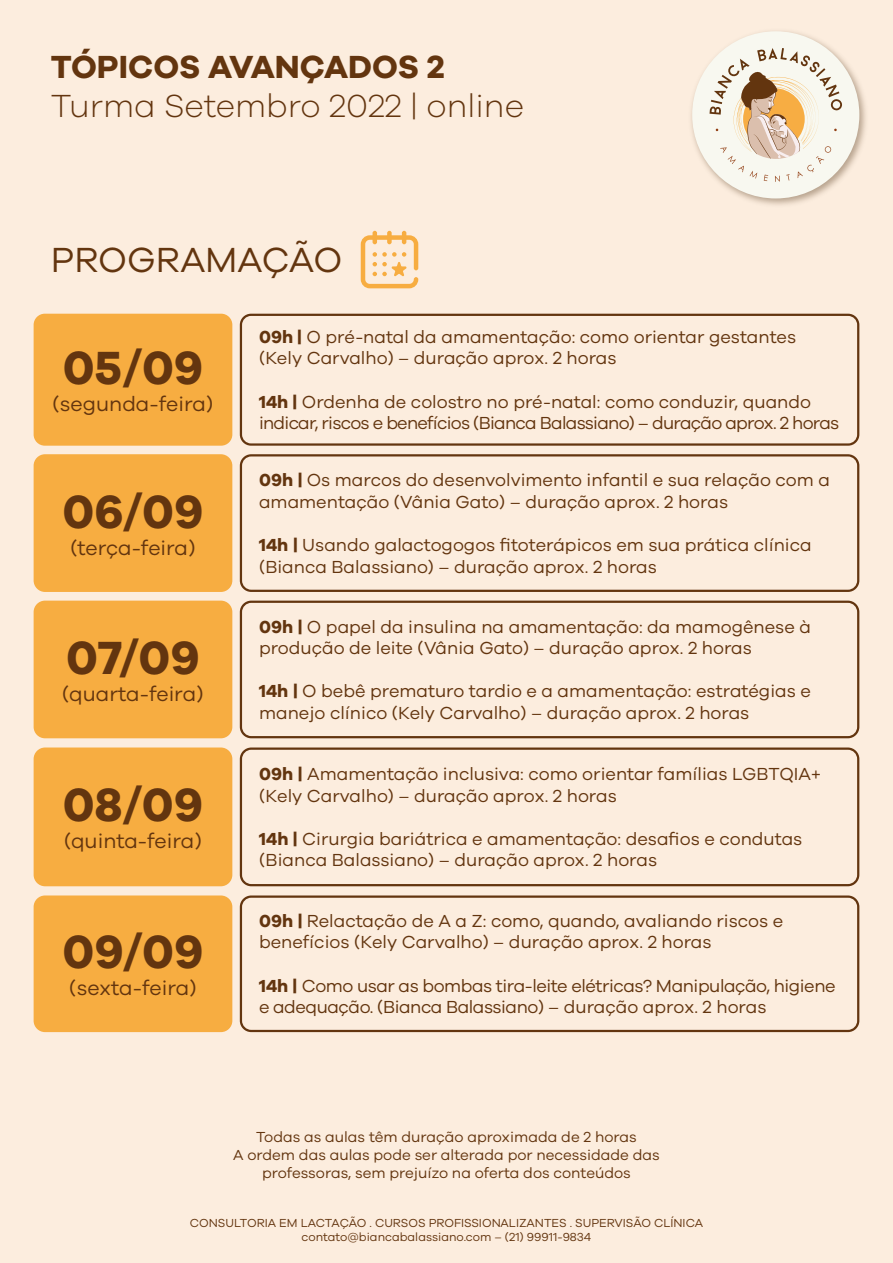
<style>
.page{position:relative;width:893px;height:1263px;background:#fcedde}
.page>*{position:absolute;margin:0;border:0;box-sizing:border-box;transform-origin:0 0}
.t1{font:700 48px "Galano Grotesque";color:#63350f}
.t2{font:36px "Galano Grotesque";color:#63350f}
.t3{font:300 33px "Galano Grotesque";color:#63350f}
.t4{font:700 33px "Galano Grotesque";color:#63350f}
.t5{font:21px "Galano Grotesque";color:#63350f}
.t6{font:18px/21.6px "Galano Grotesque";color:#63350f}
.t7{font:18px/21.6px "Galano Grotesque";letter-spacing:-.04em;color:#63350f}
.t8{font:18px/21.6px "Galano Grotesque";letter-spacing:-.025em;color:#63350f}
.t9{font:15px/18px "Galano Grotesque";color:#63350f;text-align:center}
.t10{font:12px/14.4px "Galano Grotesque";color:#63350f;text-align:center}
.s1{font-weight:700}
</style>
<div class="page">
<div style="left:34px;top:314px;width:198px;height:132px;background:#f7ad41;border-radius:11px"></div>
<div style="left:34px;top:454px;width:198px;height:138px;background:#f7ad41;border-radius:11px"></div>
<svg style="left:240px;top:314px;width:619px;height:132px"></svg>
<svg style="left:240px;top:454px;width:619px;height:138px"></svg>
<div style="left:34px;top:601px;width:198px;height:137px;background:#f7ad41;border-radius:11px"></div>
<svg style="left:240px;top:601px;width:619px;height:137px"></svg>
<div style="left:34px;top:895px;width:198px;height:137px;background:#f7ad41;border-radius:11px"></div>
<svg style="left:240px;top:895px;width:619px;height:137px"></svg>
<div style="left:34px;top:747px;width:198px;height:139px;background:#f7ad41;border-radius:11px"></div>
<svg style="left:240px;top:747px;width:619px;height:139px"></svg>
<svg style="left:361px;top:231px;width:57px;height:57px"></svg>
<img style="left:691px;top:31px;width:175px;height:174px">
<div style="left:692px;top:31px;width:167px;height:167px;background:#f8f8f0;border-radius:50%"></div>
<svg style="left:709px;top:48px;width:133px;height:134px"></svg>
<h3 class="t4" style="left:51px;top:46px;width:396px">TÓPICOS AVANÇADOS 2</h3>
<h3 class="t3" style="left:51px;top:86px;width:475px">Turma Setembro 2022 | online</h3>
<h2 class="t2" style="left:51px;top:238px;width:293px">PROGRAMAÇÃO</h2>
<h1 class="t1" style="left:63px;top:338px;width:142px">05/09</h1>
<p class="t5" style="left:53px;top:391px;width:162px">(segunda-feira)</p>
<h1 class="t1" style="left:63px;top:482px;width:142px">06/09</h1>
<p class="t5" style="left:70px;top:535px;width:127px">(terça-feira)</p>
<h1 class="t1" style="left:66px;top:628px;width:135px">07/09</h1>
<p class="t5" style="left:62px;top:681px;width:143px">(quarta-feira)</p>
<h1 class="t1" style="left:63px;top:775px;width:142px">08/09</h1>
<p class="t5" style="left:64px;top:829px;width:139px">(quinta-feira)</p>
<h1 class="t1" style="left:63px;top:922px;width:142px">09/09</h1>
<p class="t5" style="left:69px;top:975px;width:129px">(sexta-feira)</p>
<p class="t6" style="left:259px;top:325px;width:539px"><span class="s1">09h |</span> O pré-natal da amamentação: como orientar gestantes (Kely Carvalho) – duração aprox. 2 horas</p>
<p class="t7" style="left:259px;top:390px;width:582px"><span class="s1">14h |</span> Ordenha de colostro no pré-natal: como conduzir, quando indicar, riscos e benefícios (Bianca Balassiano) – duração aprox. 2 horas</p>
<p class="t6" style="left:259px;top:469px;width:572px"><span class="s1">09h |</span> Os marcos do desenvolvimento infantil e sua relação com a amamentação (Vânia Gato) – duração aprox. 2 horas</p>
<p class="t6" style="left:259px;top:534px;width:554px"><span class="s1">14h |</span> Usando galactogogos fitoterápicos em sua prática clínica (Bianca Balassiano) – duração aprox. 2 horas</p>
<p class="t6" style="left:259px;top:615px;width:553px"><span class="s1">09h |</span> O papel da insulina na amamentação: da mamogênese à produção de leite (Vânia Gato) – duração aprox. 2 horas</p>
<p class="t6" style="left:259px;top:680px;width:553px"><span class="s1">14h |</span> O bebê prematuro tardio e a amamentação: estratégias e manejo clínico (Kely Carvalho) – duração aprox. 2 horas</p>
<p class="t6" style="left:259px;top:763px;width:563px"><span class="s1">09h |</span> Amamentação inclusiva: como orientar famílias LGBTQIA+ (Kely Carvalho) – duração aprox. 2 horas</p>
<p class="t6" style="left:259px;top:827px;width:545px"><span class="s1">14h |</span> Cirurgia bariátrica e amamentação: desafios e condutas (Bianca Balassiano) – duração aprox. 2 horas</p>
<p class="t6" style="left:259px;top:909px;width:526px"><span class="s1">09h |</span> Relactação de A a Z: como, quando, avaliando riscos e benefícios (Kely Carvalho) – duração aprox. 2 horas</p>
<p class="t8" style="left:259px;top:974px;width:578px"><span class="s1">14h |</span> Como usar as bombas tira-leite elétricas? Manipulação, higiene e adequação. (Bianca Balassiano) – duração aprox. 2 horas</p>
<p class="t9" style="left:233px;top:1127px;width:428px">Todas as aulas têm duração aproximada de 2 horas<br>A ordem das aulas pode ser alterada por necessidade das professoras, sem prejuízo na oferta dos conteúdos</p>
<p class="t10" style="left:190px;top:1215px;width:515px">CONSULTORIA EM LACTAÇÃO . CURSOS PROFISSIONALIZANTES . SUPERVISÃO CLÍNICA contato@biancabalassiano.com – (21) 99911-9834</p>
</div>
